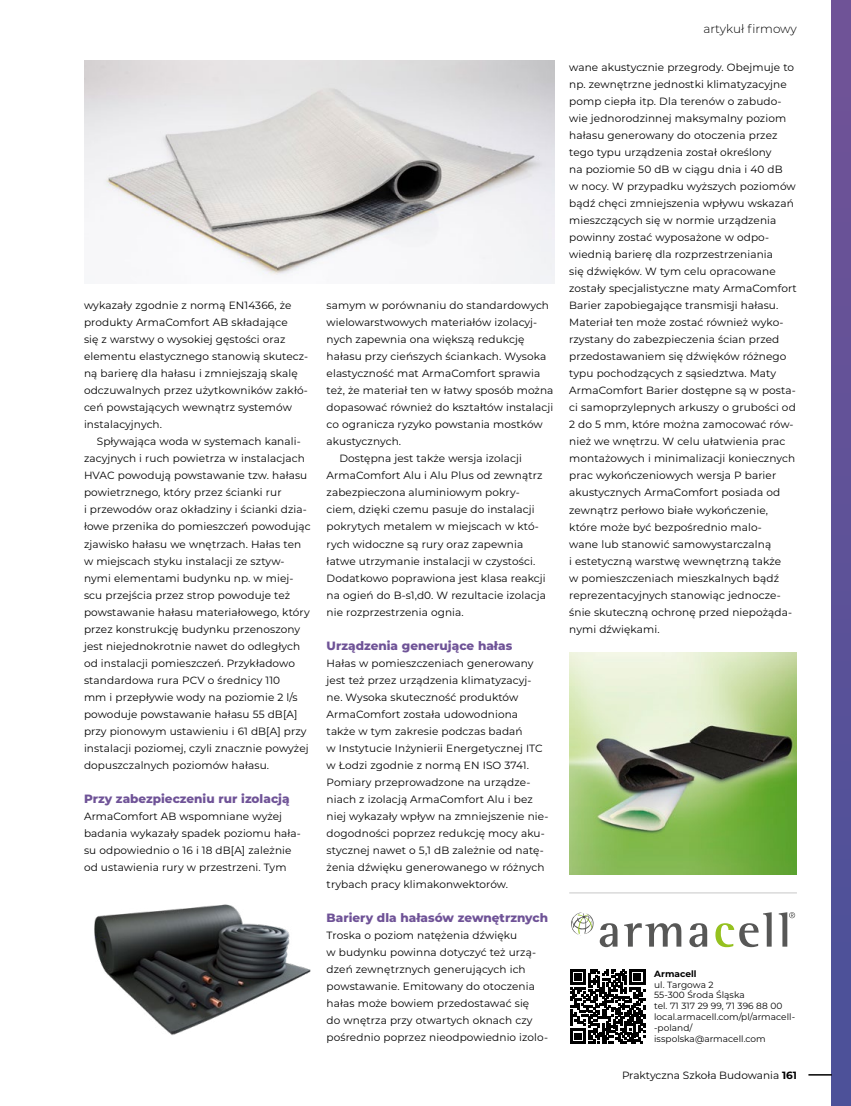
<style>
.page{position:relative;width:851px;height:1106px;background:#fff}
.page>*{position:absolute;margin:0;border:0;box-sizing:border-box;transform-origin:0 0}
.t1{font:800 12px "Montserrat";color:#6f5397}
.t2{font:300 12px "Montserrat";color:#000}
.t3{font:10.5px/17px "Montserrat";letter-spacing:.01em;color:#000}
.t4{font:9px/10.8px "Montserrat";letter-spacing:.005em;color:#000}
.t5{font:700 9px "Montserrat";letter-spacing:.005em;color:#000}
.s1{font-weight:700}
</style>
<div class="page">
<div style="left:831px;top:0;width:19px;height:1106px;background:linear-gradient(to bottom,#715397,#4a5199)"></div>
<svg style="left:808px;top:1074px;width:23px;height:1px"></svg>
<img style="left:569px;top:652px;width:227px;height:222px">
<img style="left:94px;top:904px;width:217px;height:131px">
<img style="left:84px;top:61px;width:470px;height:222px">
<svg style="left:624px;top:923px;width:57px;height:23px"></svg>
<svg style="left:689px;top:923px;width:18px;height:24px"></svg>
<svg style="left:715px;top:912px;width:56px;height:35px"></svg>
<svg style="left:778px;top:912px;width:17px;height:34px"></svg>
<svg style="left:571px;top:912px;width:46px;height:35px"></svg>
<svg style="left:570px;top:969px;width:75px;height:75px"></svg>
<hr style="left:569px;top:892px;width:227px;height:1px;background:#dadada">
<p class="t3" style="left:84px;top:297px;width:226px">wykazały zgodnie z normą EN14366, że produkty ArmaComfort AB składające<br>się z warstwy o wysokiej gęstości oraz elementu elastycznego stanowią skutecz&shy;ną barierę dla hałasu i zmniejszają skalę odczuwalnych przez użytkowników zakłó&shy;ceń powstających wewnątrz systemów instalacyjnych.</p>
<p class="t3" style="left:84px;top:433px;width:228px;text-indent:13px">Spływająca woda w systemach kanali&shy;zacyjnych i ruch powietrza w instalacjach HVAC powodują powstawanie tzw. hałasu powietrznego, który przez ścianki rur<br>i przewodów oraz okładziny i ścianki dzia&shy;łowe przenika do pomieszczeń powodując zjawisko hałasu we wnętrzach. Hałas ten w miejscach styku instalacji ze sztyw&shy;nymi elementami budynku np. w miej&shy;scu przejścia przez strop powoduje też powstawanie hałasu materiałowego, który przez konstrukcję budynku przenoszony jest niejednokrotnie nawet do odległych od instalacji pomieszczeń. Przykładowo standardowa rura PCV o średnicy 110<br>mm i przepływie wody na poziomie 2 l/s powoduje powstawanie hałasu 55 dB[A] przy pionowym ustawieniu i 61 dB[A] przy instalacji poziomej, czyli znacznie powyżej dopuszczalnych poziomów hałasu.</p>
<p class="t1" style="left:84px;top:789px;width:207px">Przy zabezpieczeniu rur izolacją</p>
<p class="t3" style="left:84px;top:807px;width:218px">ArmaComfort AB wspomniane wyżej badania wykazały spadek poziomu hała&shy;su odpowiednio o 16 i 18 dB[A] zależnie od ustawienia rury w przestrzeni. Tym</p>
<p class="t3" style="left:326px;top:297px;width:224px">samym w porównaniu do standardowych</p>
<p class="t3" style="left:326px;top:314px;width:212px">wielowarstwowych materiałów izolacyj-</p>
<p class="t3" style="left:326px;top:331px;width:199px">nych zapewnia ona większą redukcję</p>
<p class="t3" style="left:326px;top:348px;width:221px">hałasu przy cieńszych ściankach. Wysoka</p>
<p class="t3" style="left:326px;top:365px;width:215px">elastyczność mat ArmaComfort sprawia</p>
<p class="t3" style="left:326px;top:382px;width:228px">też, że materiał ten w łatwy sposób można</p>
<p class="t3" style="left:326px;top:399px;width:228px">dopasować również do kształtów instalacji</p>
<p class="t3" style="left:326px;top:416px;width:218px">co ogranicza ryzyko powstania mostków</p>
<p class="t3" style="left:326px;top:433px;width:76px">akustycznych.</p>
<p class="t3" style="left:339px;top:450px;width:184px">Dostępna jest także wersja izolacji</p>
<p class="t3" style="left:326px;top:467px;width:217px">ArmaComfort Alu i Alu Plus od zewnątrz</p>
<p class="t3" style="left:326px;top:484px;width:194px">zabezpieczona aluminiowym pokry-</p>
<p class="t3" style="left:326px;top:501px;width:209px">ciem, dzięki czemu pasuje do instalacji</p>
<p class="t3" style="left:326px;top:518px;width:214px">pokrytych metalem w miejscach w któ-</p>
<p class="t3" style="left:326px;top:535px;width:198px">rych widoczne są rury oraz zapewnia</p>
<p class="t3" style="left:326px;top:552px;width:210px">łatwe utrzymanie instalacji w czystości.</p>
<p class="t3" style="left:326px;top:569px;width:220px">Dodatkowo poprawiona jest klasa reakcji</p>
<p class="t3" style="left:326px;top:586px;width:221px">na ogień do B-s1,d0. W rezultacie izolacja</p>
<p class="t3" style="left:326px;top:603px;width:139px">nie rozprzestrzenia ognia.</p>
<p class="t1" style="left:326px;top:636px;width:187px">Urządzenia generujące hałas</p>
<p class="t3" style="left:326px;top:654px;width:223px">Hałas w pomieszczeniach generowany jest też przez urządzenia klimatyzacyj&shy;ne. Wysoka skuteczność produktów ArmaComfort została udowodniona także w tym zakresie podczas badań<br>w Instytucie Inżynierii Energetycznej ITC w Łodzi zgodnie z normą EN ISO 3741.<br>Pomiary przeprowadzone na urządze&shy;niach z izolacją ArmaComfort Alu i bez niej wykazały wpływ na zmniejszenie nie&shy;dogodności poprzez redukcję mocy aku&shy;stycznej nawet o 5,1 dB zależnie od natę&shy;żenia dźwięku generowanego w różnych trybach pracy klimakonwektorów.</p>
<p class="t1" style="left:326px;top:908px;width:223px">Bariery dla hałasów zewnętrznych</p>
<p class="t3" style="left:326px;top:926px;width:223px">Troska o poziom natężenia dźwięku<br>w budynku powinna dotyczyć też urzą&shy;dzeń zewnętrznych generujących ich powstawanie. Emitowany do otoczenia hałas może bowiem przedostawać się<br>do wnętrza przy otwartych oknach czy pośrednio poprzez nieodpowiednio izolo-</p>
<p class="t2" style="left:703px;top:20px;width:95px">artykuł firmowy</p>
<p class="t3" style="left:569px;top:58px;width:229px">wane akustycznie przegrody. Obejmuje to np. zewnętrzne jednostki klimatyzacyjne pomp ciepła itp. Dla terenów o zabudo&shy;wie jednorodzinnej maksymalny poziom hałasu generowany do otoczenia przez tego typu urządzenia został określony<br>na poziomie 50 dB w ciągu dnia i 40 dB<br>w nocy. W przypadku wyższych poziomów bądź chęci zmniejszenia wpływu wskazań mieszczących się w normie urządzenia powinny zostać wyposażone w odpo&shy;wiednią barierę dla rozprzestrzeniania<br>się dźwięków. W tym celu opracowane zostały specjalistyczne maty ArmaComfort Barier zapobiegające transmisji hałasu.<br>Materiał ten może zostać również wyko&shy;rzystany do zabezpieczenia ścian przed przedostawaniem się dźwięków różnego typu pochodzących z sąsiedztwa. Maty ArmaComfort Barier dostępne są w posta&shy;ci samoprzylepnych arkuszy o grubości od 2 do 5 mm, które można zamocować rów&shy;nież we wnętrzu. W celu ułatwienia prac montażowych i minimalizacji koniecznych prac wykończeniowych wersja P barier akustycznych ArmaComfort posiada od zewnątrz perłowo białe wykończenie, które może być bezpośrednio malo-<br>wane lub stanowić samowystarczalną<br>i estetyczną warstwę wewnętrzną także<br>w pomieszczeniach mieszkalnych bądź reprezentacyjnych stanowiąc jednocze&shy;śnie skuteczną ochronę przed niepożąda&shy;nymi dźwiękami.</p>
<p class="t5" style="left:654px;top:967px;width:44px">Armacell</p>
<p class="t4" style="left:654px;top:978px;width:142px">ul. Targowa 2<br>55-300 Środa Śląska<br>tel. 71 317 29 99, 71 396 88 00 local.armacell.com/pl/armacell--poland/ isspolska@armacell.com</p>
<p class="t3" style="left:622px;top:1066px;width:176px">Praktyczna Szkoła Budowania <span class="s1">161</span></p>
</div>
